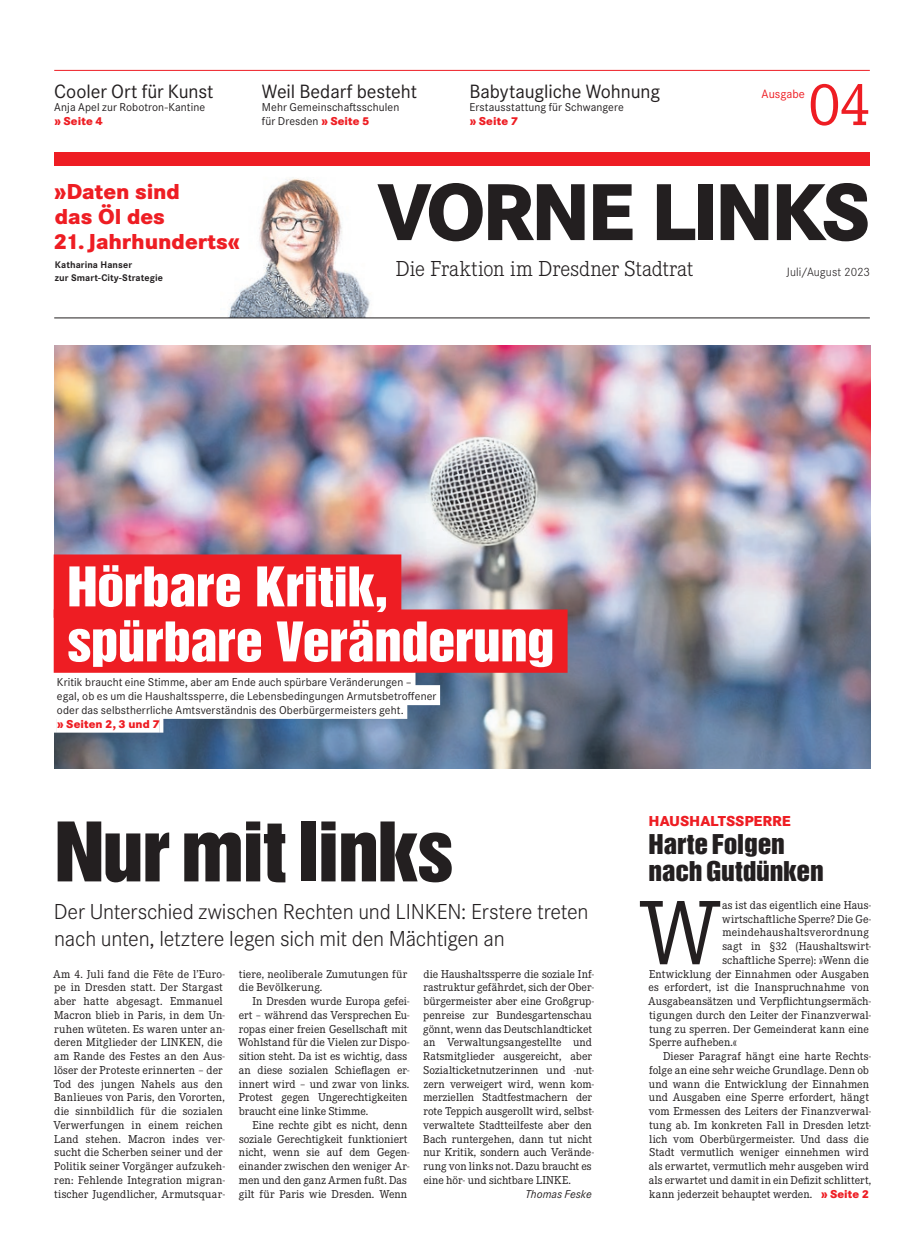
<style>
.page{position:relative;width:922px;height:1258px;background:#fff}
.page>*{position:absolute;margin:0;border:0;box-sizing:border-box;transform-origin:0 0}
.t1{font:94.38px "Corporate E Pro";color:#231f20}
.t2{font:800 83.75px "Corporate S Pro";letter-spacing:-.045em;color:#231f20;scale:.95 1}
.t3{font:75px "Helvetica Inserat";letter-spacing:-.025em;color:#231f20;scale:1.1 1}
.t4{font:62.5px "Corporate E Pro";color:#ee1d23}
.t5{font:50px/55px "Helvetica Inserat";letter-spacing:-.01em;color:#fff;scale:1.1 1}
.t6{font:25px/27.5px "Helvetica Inserat";letter-spacing:-.01em;color:#231f20;scale:1.1 1}
.t7{font:300 22.5px/27.5px "Corporate S Pro";letter-spacing:-.01em;color:#231f20}
.t8{font:800 22.5px/25px "Corporate S Pro";letter-spacing:-.005em;color:#ee1d23}
.t9{font:300 22.5px "Corporate E Pro";color:#231f20}
.t10{font:20px "Corporate S Pro";letter-spacing:-.005em;color:#231f20}
.t11{font:800 15px "Corporate S Pro";letter-spacing:-.005em;color:#ee1d23}
.t12{font:300 12.5px "Corporate S Pro";letter-spacing:.005em;color:#231f20}
.t13{font:12.5px "Corporate S Pro";letter-spacing:.005em;color:#ee1d23}
.t14{font:11.88px/13.8px "Corporate E Pro";letter-spacing:.005em;color:#231f20}
.t15{font:11.88px/13.8px "Corporate S Pro";letter-spacing:.005em;color:#231f20}
.t16{font:800 11.88px "Corporate S Pro";letter-spacing:.01em;color:#ee1d23}
.t17{font:11.88px "Corporate E Pro";letter-spacing:.03em;color:#231f20}
.t18{font:italic 11.88px "Corporate S Pro";color:#231f20}
.t19{font:700 10px/13.8px "Corporate S Pro";letter-spacing:.005em;color:#231f20}
.s1{font-weight:800;color:#ee1d23}
.s2{font-family:"Corporate S Pro";font-weight:800;color:#ee1d23}
</style>
<div class="page">
<hr style="left:54px;top:70px;width:815px;height:1px;background:#ee1d23">
<img style="left:220px;top:178px;width:153px;height:140px">
<hr style="left:54px;top:318px;width:815px;height:1px;background:#231f20">
<div style="left:54px;top:153px;width:815px;height:13px;background:#ee1d23"></div>
<img style="left:54px;top:345px;width:816px;height:424px">
<div style="left:53px;top:671px;width:362px;height:20px;background:#fff"></div>
<div style="left:53px;top:685px;width:387px;height:20px;background:#fff"></div>
<div style="left:53px;top:699px;width:354px;height:20px;background:#fff"></div>
<hr style="left:53px;top:713px;width:4px;height:20px;background:#fff">
<div style="left:57px;top:713px;width:103px;height:20px;background:#fff"></div>
<hr style="left:160px;top:713px;width:3px;height:20px;background:#fff">
<div style="left:54px;top:554px;width:347px;height:64px;background:#ee1d23"></div>
<div style="left:54px;top:609px;width:513px;height:64px;background:#ee1d23"></div>
<h3 class="t10" style="left:54px;top:76px;width:161px">Cooler Ort für Kunst</h3>
<p class="t15" style="left:54px;top:100px;width:152px">Anja Apel zur Robotron-Kantine</p>
<p class="t16" style="left:54px;top:112px;width:50px">» Seite 4</p>
<h3 class="t10" style="left:262px;top:76px;width:157px">Weil Bedarf besteht</h3>
<p class="t15" style="left:262px;top:100px;width:139px">Mehr Gemeinschaftsschulen für Dresden <span class="s1">» Seite 5</span></p>
<h3 class="t10" style="left:469px;top:76px;width:192px">Babytaugliche Wohnung</h3>
<p class="t15" style="left:469px;top:100px;width:156px">Erstausstattung für Schwangere</p>
<p class="t16" style="left:469px;top:112px;width:50px">» Seite 7</p>
<p class="t13" style="left:761px;top:84px;width:45px">Ausgabe</p>
<h3 class="t4" style="left:808px;top:62px;width:64px">04</h3>
<h3 class="t8" style="left:54px;top:177px;width:128px">»Daten sind das Öl des</h3>
<h3 class="t8" style="left:53px;top:227px;width:188px">21. Jahrhunderts«</h3>
<p class="t19" style="left:55px;top:257px;width:109px">Katharina Hanser<br>zur Smart-City-Strategie</p>
<h2 class="t2" style="left:377px;top:144px;width:519px">VORNE LINKS</h2>
<h3 class="t9" style="left:396px;top:254px;width:299px">Die Fraktion im Dresdner Stadtrat</h3>
<p class="t12" style="left:786px;top:263px;width:85px">Juli/August 2023</p>
<h3 class="t5" style="left:67px;top:560px;width:444px">Hörbare Kritik, spürbare Veränderung</h3>
<p class="t15" style="left:57px;top:675px;width:381px">Kritik braucht eine Stimme, aber am Ende auch spürbare Veränderungen – egal, ob es um die Haushaltssperre, die Lebensbedingungen Armutsbetroffener oder das selbstherrliche Amtsverständnis des Oberbürgermeisters geht.</p>
<p class="t16" style="left:57px;top:714px;width:104px">» Seiten 2, 3 und 7</p>
<h3 class="t3" style="left:54px;top:807px;width:364px">Nur mit links</h3>
<h3 class="t7" style="left:54px;top:896px;width:536px">Der Unterschied zwischen Rechten und LINKEN: Erstere treten nach unten, letztere legen sich mit den Mächtigen an</h3>
<p class="t14" style="left:53px;top:966px;width:173px">Am 4. Juli fand die Fête de l’Euro&shy;pe in Dresden statt. Der Stargast aber hatte abgesagt. Emmanuel<br>Macron blieb in Paris, in dem Un&shy;ruhen wüteten. Es waren unter an&shy;deren Mitglieder der LINKEN, die am Rande des Festes an den Aus&shy;löser der Proteste erinnerten – der<br>Tod des jungen Nahels aus den<br>Banlieues von Paris, den Vororten, die sinnbildlich für die sozialen<br>Verwerfungen in einem reichen<br>Land stehen. Macron indes ver&shy;sucht die Scherben seiner und der<br>Politik seiner Vorgänger aufzukeh&shy;ren: Fehlende Integration migran&shy;tischer Jugendlicher, Armutsquar-</p>
<p class="t14" style="left:239px;top:966px;width:170px">tiere, neoliberale Zumutungen für die Bevölkerung.</p>
<p class="t14" style="left:238px;top:994px;width:173px;text-indent:14px">In Dresden wurde Europa gefei&shy;ert – während das Versprechen Eu&shy;ropas einer freien Gesellschaft mit Wohlstand für die Vielen zur Dispo&shy;sition steht. Da ist es wichtig, dass an diese sozialen Schieflagen er&shy;innert wird – und zwar von links.<br>Protest gegen Ungerechtigkeiten braucht eine linke Stimme.</p>
<p class="t14" style="left:239px;top:1117px;width:172px;text-indent:14px">Eine rechte gibt es nicht, denn soziale Gerechtigkeit funktioniert nicht, wenn sie auf dem Gegen&shy;einander zwischen den weniger Ar&shy;men und den ganz Armen fußt. Das gilt für Paris wie Dresden. Wenn</p>
<p class="t14" style="left:423px;top:966px;width:172px">die Haushaltssperre die soziale Inf&shy;rastruktur gefährdet, sich der Ober&shy;bürgermeister aber eine Großgrup&shy;penreise zur Bundesgartenschau gönnt, wenn das Deutschlandticket an Verwaltungsangestellte und Ratsmitglieder ausgereicht, aber Sozialticketnutzerinnen und -nut&shy;zern verweigert wird, wenn kom&shy;merziellen Stadtfestmachern der rote Teppich ausgerollt wird, selbst&shy;verwaltete Stadtteilfeste aber den Bach runtergehen, dann tut nicht nur Kritik, sondern auch Verände&shy;rung von links not. Dazu braucht es eine hör- und sichtbare LINKE.</p>
<p class="t18" style="left:525px;top:1185px;width:68px">Thomas Feske</p>
<p class="t11" style="left:648px;top:809px;width:144px">HAUSHALTSSPERRE</p>
<h3 class="t6" style="left:648px;top:831px;width:161px">Harte Folgen nach Gutdünken</h3>
<h1 class="t1" style="left:639px;top:869px;width:83px">W</h1>
<p class="t14" style="left:722px;top:897px;width:151px">as ist das eigentlich eine Haus-</p>
<p class="t14" style="left:722px;top:911px;width:150px">wirtschaftliche Sperre? Die Ge-</p>
<p class="t17" style="left:722px;top:924px;width:148px">meindehaushaltsverordnung</p>
<p class="t14" style="left:722px;top:939px;width:150px">sagt in §32 (Haushaltswirt-</p>
<p class="t14" style="left:722px;top:952px;width:148px">schaftliche Sperre): »Wenn die</p>
<p class="t14" style="left:649px;top:966px;width:221px">Entwicklung der Einnahmen oder Ausgaben</p>
<p class="t14" style="left:648px;top:980px;width:222px">es erfordert, ist die Inanspruchnahme von</p>
<p class="t14" style="left:648px;top:994px;width:224px">Ausgabeansätzen und Verpflichtungsermäch-</p>
<p class="t14" style="left:649px;top:1007px;width:223px">tigungen durch den Leiter der Finanzverwal-</p>
<p class="t14" style="left:649px;top:1021px;width:221px">tung zu sperren. Der Gemeinderat kann eine</p>
<p class="t14" style="left:649px;top:1035px;width:89px">Sperre aufheben.«</p>
<p class="t14" style="left:663px;top:1049px;width:209px">Dieser Paragraf hängt eine harte Rechts-</p>
<p class="t14" style="left:648px;top:1062px;width:221px">folge an eine sehr weiche Grundlage. Denn ob</p>
<p class="t14" style="left:648px;top:1076px;width:222px">und wann die Entwicklung der Einnahmen</p>
<p class="t14" style="left:648px;top:1090px;width:222px">und Ausgaben eine Sperre erfordert, hängt</p>
<p class="t14" style="left:648px;top:1104px;width:224px">vom Ermessen des Leiters der Finanzverwal-</p>
<p class="t14" style="left:649px;top:1117px;width:223px">tung ab. Im konkreten Fall in Dresden letzt-</p>
<p class="t14" style="left:649px;top:1131px;width:221px">lich vom Oberbürgermeister. Und dass die</p>
<p class="t14" style="left:649px;top:1145px;width:221px">Stadt vermutlich weniger einnehmen wird</p>
<p class="t14" style="left:648px;top:1159px;width:222px">als erwartet, vermutlich mehr ausgeben wird</p>
<p class="t14" style="left:648px;top:1172px;width:224px">als erwartet und damit in ein Defizit schlittert,</p>
<p class="t14" style="left:649px;top:1186px;width:221px">kann jederzeit behauptet werden. <span class="s2">» Seite 2</span></p>
</div>
